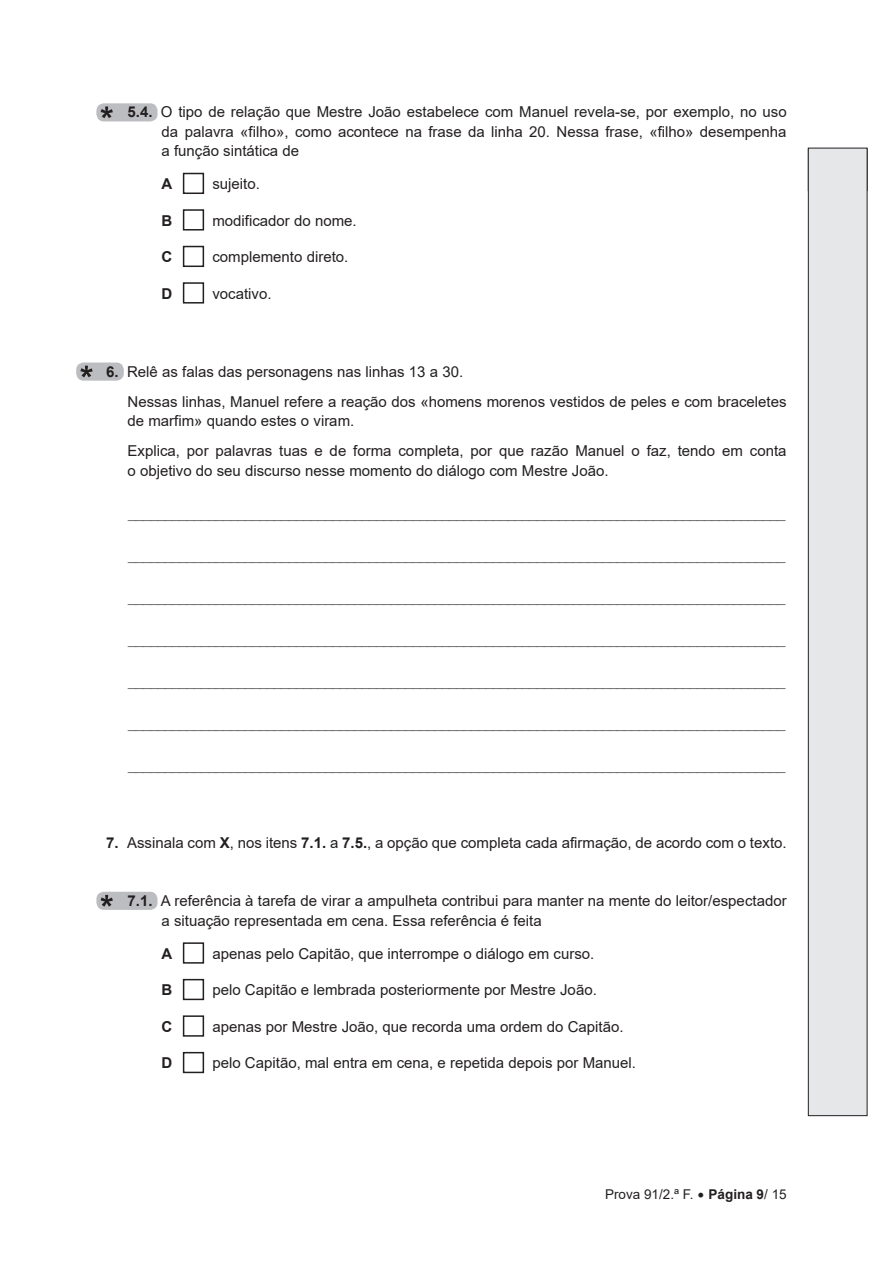
<style>
.page{position:relative;width:893px;height:1263px;background:#fff}
.page>*{position:absolute;margin:0;border:0;box-sizing:border-box;transform-origin:0 0}
.t1{font:15px/19.5px "Arial";color:#231f20}
.t2{font:15px "Arial";color:#6c6d70}
.t3{font:700 15px "Arial";color:#231f20}
.t4{font:13.5px "Arial";color:#231f20}
.s1{font-weight:700}
</style>
<div class="page">
<div style="left:96px;top:103px;width:62px;height:18px;background:#bcbdc0;border-radius:8px"></div>
<svg style="left:101px;top:106px;width:12px;height:12px"></svg>
<div style="left:96px;top:892px;width:62px;height:18px;background:#bcbdc0;border-radius:8px"></div>
<svg style="left:101px;top:895px;width:12px;height:12px"></svg>
<div style="left:76px;top:362px;width:48px;height:19px;background:#bcbdc0;border-radius:7px"></div>
<svg style="left:80px;top:366px;width:13px;height:11px"></svg>
<div style="left:808px;top:148px;width:59px;height:968px;background:#e6e7e9"></div>
<div style="left:808px;top:148px;width:59px;height:968px;border:1px solid #231f20"></div>
<div style="left:183px;top:173px;width:21px;height:21px;border:2px solid #231f20"></div>
<div style="left:183px;top:209px;width:21px;height:22px;border:2px solid #231f20"></div>
<div style="left:183px;top:246px;width:21px;height:21px;border:2px solid #231f20"></div>
<div style="left:183px;top:282px;width:21px;height:22px;border:2px solid #231f20"></div>
<div style="left:183px;top:942px;width:21px;height:22px;border:2px solid #231f20"></div>
<div style="left:183px;top:979px;width:21px;height:21px;border:2px solid #231f20"></div>
<div style="left:183px;top:1015px;width:21px;height:22px;border:2px solid #231f20"></div>
<div style="left:183px;top:1052px;width:21px;height:21px;border:2px solid #231f20"></div>
<p class="t1" style="left:162px;top:102px;width:627px;text-align:justify;text-indent:-34px"><span class="s1">5.4.</span> O tipo de relação que Mestre João estabelece com Manuel revela-se, por exemplo, no uso da palavra «filho», como acontece na frase da linha 20. Nessa frase, «filho» desempenha a função sintática de</p>
<p class="t3" style="left:162px;top:173px;width:12px">A</p>
<p class="t1" style="left:212px;top:174px;width:49px">sujeito.</p>
<p class="t3" style="left:162px;top:210px;width:12px">B</p>
<p class="t1" style="left:212px;top:211px;width:146px">modificador do nome.</p>
<p class="t3" style="left:162px;top:246px;width:12px">C</p>
<p class="t1" style="left:212px;top:247px;width:137px">complemento direto.</p>
<p class="t3" style="left:162px;top:283px;width:12px">D</p>
<p class="t1" style="left:212px;top:284px;width:61px">vocativo.</p>
<p class="t1" style="left:128px;top:356px;width:661px;line-height:30px;text-indent:-21px"><span class="s1">6.</span> Relê as falas das personagens nas linhas 13 a 30.<br>Nessas linhas, Manuel refere a reação dos «homens morenos vestidos de peles e com braceletes</p>
<p class="t1" style="left:128px;top:406px;width:661px;line-height:30px">de marfim» quando estes o viram.<br>Explica, por palavras tuas e de forma completa, por que razão Manuel o faz, tendo em conta</p>
<p class="t1" style="left:128px;top:461px;width:483px">o objetivo do seu discurso nesse momento do diálogo com Mestre João.</p>
<p class="t2" style="left:128px;top:502px;width:659px">__________________________________________________________________________________________</p>
<p class="t2" style="left:128px;top:544px;width:659px">__________________________________________________________________________________________</p>
<p class="t2" style="left:128px;top:586px;width:659px">__________________________________________________________________________________________</p>
<p class="t2" style="left:128px;top:628px;width:659px">__________________________________________________________________________________________</p>
<p class="t2" style="left:128px;top:670px;width:659px">__________________________________________________________________________________________</p>
<p class="t2" style="left:128px;top:712px;width:659px">__________________________________________________________________________________________</p>
<p class="t2" style="left:128px;top:754px;width:659px">__________________________________________________________________________________________</p>
<p class="t1" style="left:106px;top:833px;width:682px"><span class="s1">7.</span> Assinala com <span class="s1">X</span>, nos itens <span class="s1">7.1.</span> a <span class="s1">7.5.</span>, a opção que completa cada afirmação, de acordo com o texto.</p>
<p class="t1" style="left:162px;top:891px;width:627px;text-indent:-34px"><span class="s1">7.1.</span> A referência à tarefa de virar a ampulheta contribui para manter na mente do leitor/espectador a situação representada em cena. Essa referência é feita</p>
<p class="t3" style="left:162px;top:943px;width:12px">A</p>
<p class="t1" style="left:212px;top:944px;width:383px">apenas pelo Capitão, que interrompe o diálogo em curso.</p>
<p class="t3" style="left:162px;top:979px;width:12px">B</p>
<p class="t1" style="left:212px;top:980px;width:386px">pelo Capitão e lembrada posteriormente por Mestre João.</p>
<p class="t3" style="left:162px;top:1016px;width:12px">C</p>
<p class="t1" style="left:212px;top:1017px;width:413px">apenas por Mestre João, que recorda uma ordem do Capitão.</p>
<p class="t3" style="left:162px;top:1052px;width:12px">D</p>
<p class="t1" style="left:212px;top:1053px;width:425px">pelo Capitão, mal entra em cena, e repetida depois por Manuel.</p>
<p class="t4" style="left:605px;top:1185px;width:183px">Prova 91/2.ª F. • <span class="s1">Página 9</span>/ 15</p>
</div>
